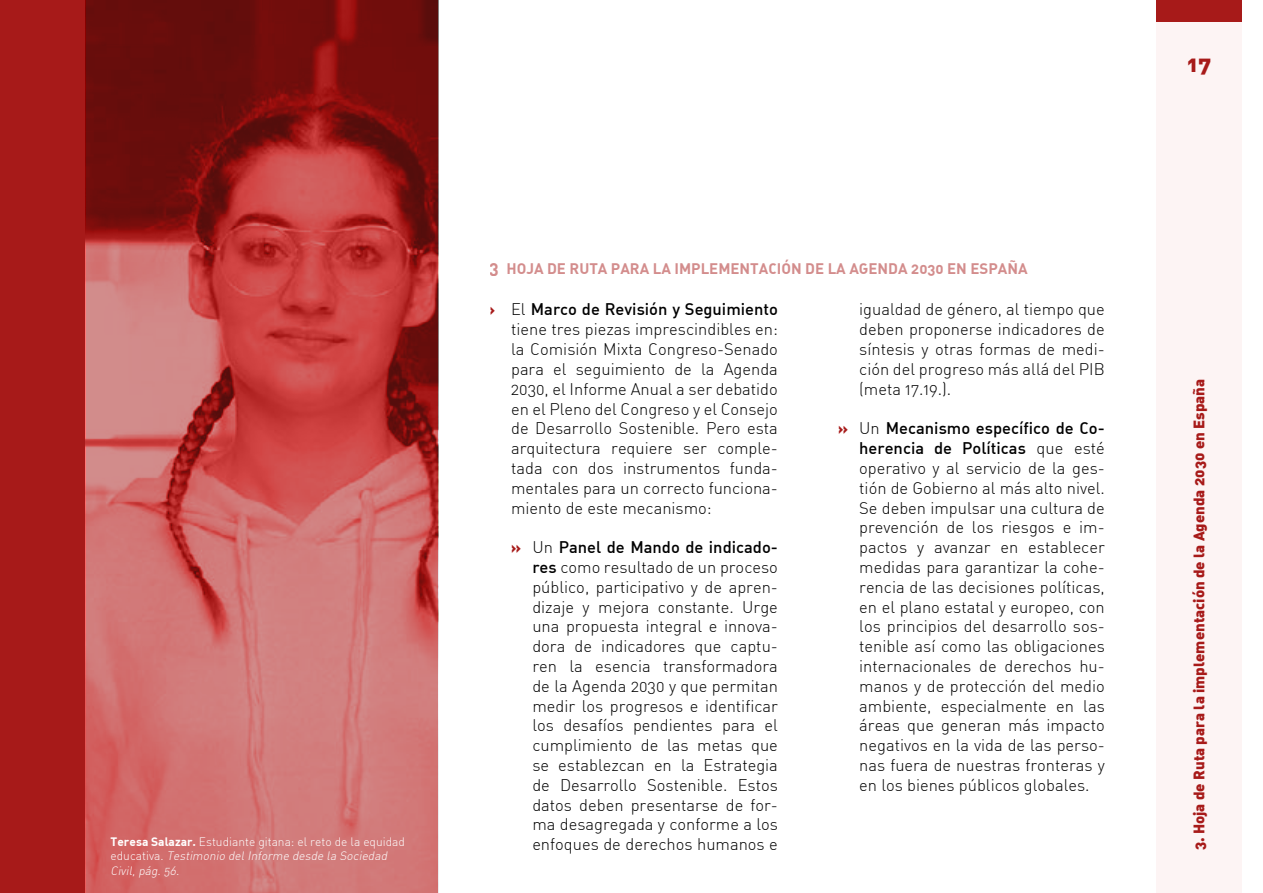
<style>
.page{position:relative;width:1263px;height:893px;background:#fff}
.page>*{position:absolute;margin:0;border:0;box-sizing:border-box;transform-origin:0 0}
.t1{font:900 22.5px "DIN Alternate";color:#a71a19}
.t2{font:300 16.5px/19.8px "DIN Alternate";color:#000;text-align:justify}
.t3{font:900 15px "DIN Alternate";color:#a71a19}
.t4{font:700 15px "DIN Alternate";color:#a71a19}
.t5{font:italic 300 12px/14.4px "DIN Alternate";color:#fff}
.s1{font-weight:700;font-style:normal}
.s2{font-style:normal}
.s3{font-size:18px}
.s4{font-weight:900;font-size:15px;color:#a71a19}
.s5{font-weight:500}
</style>
<div class="page">
<svg style="left:85px;top:0;width:353px;height:893px;background:#b75050"></svg>
<div style="left:0;top:0;width:85px;height:893px;background:#a71a19"></div>
<div style="left:1157px;top:0;width:85px;height:21px;background:#a71a19"></div>
<div style="left:1157px;top:21px;width:85px;height:872px;background:#fdf4f4"></div>
<p class="t5" style="left:111px;top:834px;width:296px"><span class="s1">Teresa Salazar.</span> <span class="s2">Estudiante gitana: el reto de la equidad e d u c a t i va .</span> Testimonio delInforme desde la Sociedad<br>Civil,pág.56.</p>
<p class="t4" style="left:490px;top:258px;width:539px"><span class="s3">3</span> HOJA DE RUTA PARA LA IMPLEMENTACIÓN DE LA AGENDA 2030 EN ESPAÑA</p>
<p class="t2" style="left:511px;top:299px;width:268px;text-indent:-21px"><span class="s4">›</span> El <span class="s5">Marco de Revisión y Seguimiento </span>tiene tres piezas imprescindibles en: la Comisión Mixta Congreso-Senado para el seguimiento de la Agenda 2030, el Informe Anual a ser debatido en el Pleno del Congreso y el Consejo de Desarrollo Sostenible. Pero esta arquitectura requiere ser comple&shy;tada con dos instrumentos funda&shy;mentales para un correcto funciona&shy;miento de este mecanismo:</p>
<p class="t2" style="left:532px;top:537px;width:247px;text-indent:-21px"><span class="s4">»</span> Un <span class="s5">Panel de Mando de indicado&shy;res</span> como resultado de un proceso público, participativo y de apren&shy;dizaje y mejora constante. Urge una propuesta integral e innova&shy;dora de indicadores que captu&shy;ren la esencia transformadora de la Agenda 2030 y que permitan medir los progresos e identificar los desafíos pendientes para el cumplimiento de las metas que se establezcan en la Estrategia de Desarrollo Sostenible. Estos datos deben presentarse de for&shy;ma desagregada y conforme a los enfoques de derechos humanos e</p>
<p class="t2" style="left:859px;top:299px;width:247px">igualdad de género, al tiempo que deben proponerse indicadores de síntesis y otras formas de medi&shy;ción del progreso más allá del PIB (meta 17.19.).</p>
<p class="t2" style="left:859px;top:418px;width:247px;text-indent:-21px"><span class="s4">»</span> Un <span class="s5">Mecanismo específico de Co&shy;herencia de Políticas</span> que esté operativo y al servicio de la ges&shy;tión de Gobierno al más alto nivel.<br>Se deben impulsar una cultura de prevención de los riesgos e im&shy;pactos y avanzar en establecer medidas para garantizar la cohe&shy;rencia de las decisiones políticas, en el plano estatal y europeo, con los principios del desarrollo sos&shy;tenible así como las obligaciones internacionales de derechos hu&shy;manos y de protección del medio ambiente, especialmente en las áreas que generan más impacto negativos en la vida de las perso&shy;nas fuera de nuestras fronteras y en los bienes públicos globales.</p>
<h1 class="t1" style="left:1187px;top:49px;width:25px">17</h1>
<p class="t3" style="left:1189px;top:850px;width:473px;rotate:-90deg">3. Hoja de Ruta para la implementación de la Agenda 2030 en España</p>
</div>
